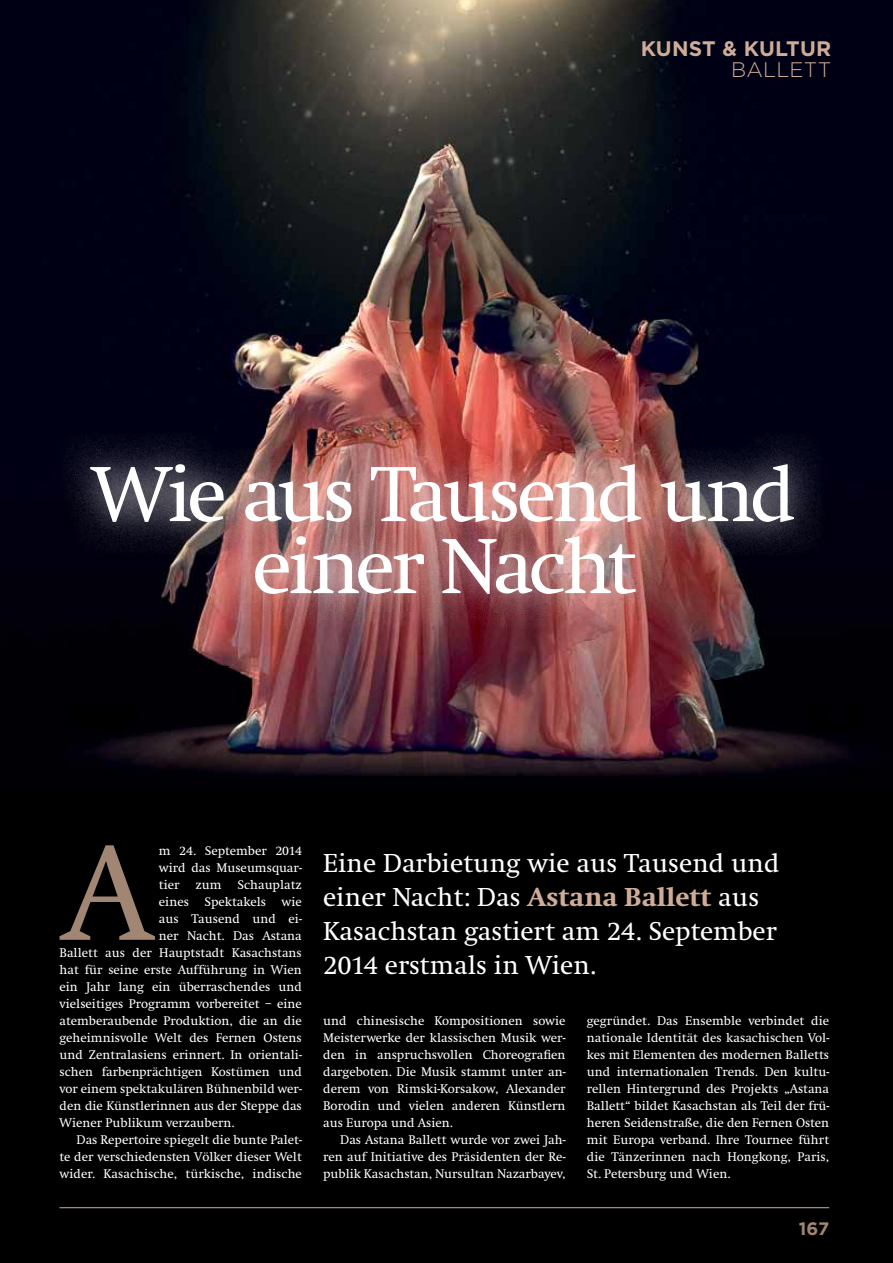
<style>
.page{position:relative;width:893px;height:1263px;background:#000}
.page>*{position:absolute;margin:0;border:0;box-sizing:border-box;transform-origin:0 0}
.t1{font:140.55px "Swift";color:#a18674}
.t2{font:81px/72px "Swift";letter-spacing:-.05em;color:#fff;text-align:center}
.t3{font:27px/34px "Swift";color:#fff}
.t4{font:700 21px "Gotham";color:#ceac98}
.t5{font:300 21px "Gotham";letter-spacing:.01em;color:#ceac98}
.t6{font:13.05px/17px "Swift";color:#fff;text-align:justify}
.s1{font-weight:800;color:#ceac98}
</style>
<div class="page">
<hr style="left:60px;top:1207px;width:769px;height:1px;background:#ceac98">
<img style="left:0;top:0;width:893px;height:776px">
<div style="left:55px;top:428px;width:774px;height:202px;background:#fff;opacity:.75"></div>
<img style="left:0;top:672px;width:1px;height:253px">
<h3 class="t4" style="left:641px;top:36px;width:192px">KUNST &amp; KULTUR</h3>
<h3 class="t5" style="left:731px;top:58px;width:102px">BALLETT</h3>
<h2 class="t2" style="left:92px;top:460px;width:706px">Wie aus Tausend und einer Nacht</h2>
<h1 class="t1" style="left:63px;top:818px;width:91px">A</h1>
<p class="t6" style="left:159px;top:842px;width:145px">m 24. September 2014</p>
<p class="t6" style="left:159px;top:859px;width:145px">wird das Museumsquar-</p>
<p class="t6" style="left:159px;top:876px;width:145px">tier zum Schauplatz</p>
<p class="t6" style="left:159px;top:893px;width:145px">eines Spektakels wie</p>
<p class="t6" style="left:159px;top:910px;width:145px">aus Tausend und ei-</p>
<p class="t6" style="left:159px;top:927px;width:145px">ner Nacht. Das Astana</p>
<p class="t6" style="left:60px;top:944px;width:244px">Ballett aus der Hauptstadt Kasachstans</p>
<p class="t6" style="left:60px;top:961px;width:244px">hat für seine erste Aufführung in Wien</p>
<p class="t6" style="left:60px;top:978px;width:244px">ein Jahr lang ein überraschendes und</p>
<p class="t6" style="left:60px;top:995px;width:244px">vielseitiges Programm vorbereitet – eine</p>
<p class="t6" style="left:60px;top:1012px;width:244px">atemberaubende Produktion, die an die</p>
<p class="t6" style="left:60px;top:1029px;width:244px">geheimnisvolle Welt des Fernen Ostens</p>
<p class="t6" style="left:60px;top:1046px;width:244px">und Zentralasiens erinnert. In orientali-</p>
<p class="t6" style="left:60px;top:1063px;width:244px">schen farbenprächtigen Kostümen und</p>
<p class="t6" style="left:60px;top:1080px;width:244px">vor einem spektakulären Bühnenbild wer-</p>
<p class="t6" style="left:60px;top:1097px;width:244px">den die Künstlerinnen aus der Steppe das</p>
<p class="t6" style="left:60px;top:1114px;width:177px">Wiener Publikum verzaubern.</p>
<p class="t6" style="left:77px;top:1131px;width:227px">Das Repertoire spiegelt die bunte Palet-</p>
<p class="t6" style="left:60px;top:1148px;width:244px">te der verschiedensten Völker dieser Welt</p>
<p class="t6" style="left:60px;top:1165px;width:244px">wider. Kasachische, türkische, indische</p>
<h3 class="t3" style="left:323px;top:846px;width:458px">Eine Darbietung wie aus Tausend und einer Nacht: Das <span class="s1">Astana Ballett</span> aus<br>Kasachstan gastiert am 24. September<br>2014 erstmals in Wien.</h3>
<p class="t6" style="left:323px;top:1012px;width:244px">und chinesische Kompositionen sowie Meisterwerke der klassischen Musik wer&shy;den in anspruchsvollen Choreografien dargeboten. Die Musik stammt unter an&shy;derem von Rimski-Korsakow, Alexander Borodin und vielen anderen Künstlern aus Europa und Asien.</p>
<p class="t6" style="left:323px;top:1131px;width:244px;text-indent:17px">Das Astana Ballett wurde vor zwei Jah&shy;ren auf Initiative des Präsidenten der Re&shy;publik Kasachstan, Nursultan Nazarbayev,</p>
<p class="t6" style="left:587px;top:1012px;width:244px">gegründet. Das Ensemble verbindet die nationale Identität des kasachischen Vol&shy;kes mit Elementen des modernen Balletts und internationalen Trends. Den kultu&shy;rellen Hintergrund des Projekts „Astana Ballett“ bildet Kasachstan als Teil der frü&shy;heren Seidenstraße, die den Fernen Osten mit Europa verband. Ihre Tournee führt die Tänzerinnen nach Hongkong, Paris, St. Petersburg und Wien.</p>
</div>
